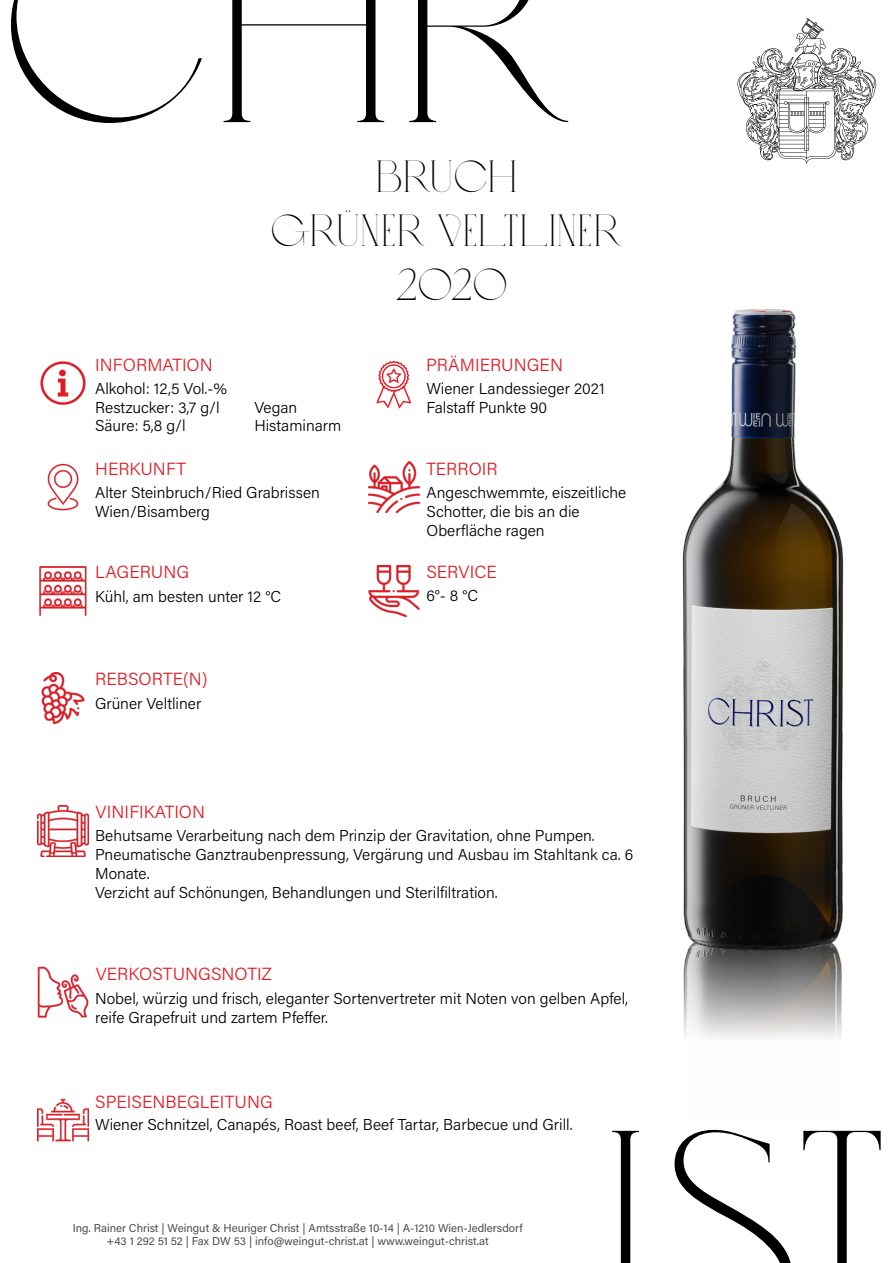
<style>
.page{position:relative;width:893px;height:1263px;background:#fff}
.page>*{position:absolute;margin:0;border:0;box-sizing:border-box;transform-origin:0 0}
.t1{font:278.25px "Love";color:#000}
.t2{font:45px/54px "Love";color:#000;text-align:center}
.t3{font:300 17.55px "Acumin Pro";color:#e41a23}
.t4{font:300 15.75px/18.9px "Acumin Pro";color:#000}
.t5{font:11.4px/13.6px "Acumin Pro";color:#4d4d4d;text-align:center}
</style>
<div class="page">
<svg style="left:737px;top:18px;width:140px;height:146px"></svg>
<img style="left:683px;top:973px;width:159px;height:65px">
<img style="left:682px;top:309px;width:162px;height:664px">
<img style="left:40px;top:361px;width:46px;height:44px">
<img style="left:376px;top:360px;width:35px;height:48px">
<img style="left:369px;top:462px;width:51px;height:50px">
<img style="left:47px;top:463px;width:32px;height:48px">
<img style="left:39px;top:566px;width:48px;height:50px">
<img style="left:369px;top:565px;width:51px;height:51px">
<img style="left:38px;top:967px;width:50px;height:51px">
<img style="left:38px;top:805px;width:50px;height:51px">
<img style="left:38px;top:1098px;width:50px;height:44px">
<img style="left:41px;top:672px;width:44px;height:51px">
<h1 class="t1" style="left:0;top:-118px;width:865px">CHRIST</h1>
<h2 class="t2" style="left:270px;top:150px;width:354px">BRUCH<br>GRÜNER VELTLINER<br>2020</h2>
<p class="t3" style="left:95px;top:353px;width:119px">INFORMATION</p>
<p class="t3" style="left:426px;top:353px;width:138px">PRÄMIERUNGEN</p>
<p class="t4" style="left:95px;top:378px;width:133px">Alkohol: 12,5 Vol.-%<br>Restzucker: 3,7 g/l<br>Säure: 5,8 g/l</p>
<p class="t4" style="left:254px;top:397px;width:88px">Vegan<br>Histaminarm</p>
<p class="t4" style="left:426px;top:378px;width:180px">Wiener Landessieger 2021<br>Falstaff Punkte 90</p>
<p class="t3" style="left:95px;top:457px;width:93px">HERKUNFT</p>
<p class="t3" style="left:426px;top:456px;width:73px">TERROIR</p>
<p class="t4" style="left:95px;top:482px;width:226px">Alter Steinbruch/Ried Grabrissen<br>Wien/Bisamberg</p>
<p class="t4" style="left:427px;top:482px;width:201px">Angeschwemmte, eiszeitliche<br>Schotter, die bis an die<br>Oberfläche ragen</p>
<p class="t3" style="left:95px;top:560px;width:96px">LAGERUNG</p>
<p class="t3" style="left:426px;top:560px;width:72px">SERVICE</p>
<p class="t4" style="left:95px;top:586px;width:187px">Kühl, am besten unter 12 °C</p>
<p class="t3" style="left:95px;top:667px;width:114px">REBSORTE(N)</p>
<p class="t4" style="left:95px;top:693px;width:108px">Grüner Veltliner</p>
<p class="t3" style="left:96px;top:800px;width:111px">VINIFIKATION</p>
<p class="t4" style="left:426px;top:586px;width:53px">6°- 8 °C</p>
<p class="t4" style="left:95px;top:826px;width:540px">Behutsame Verarbeitung nach dem Prinzip der Gravitation, ohne Pumpen.<br>Pneumatische Ganztraubenpressung, Vergärung und Ausbau im Stahltank ca. 6<br>Monate.<br>Verzicht auf Schönungen, Behandlungen und Sterilfiltration.</p>
<p class="t3" style="left:96px;top:962px;width:178px">VERKOSTUNGSNOTIZ</p>
<p class="t4" style="left:95px;top:988px;width:534px">Nobel, würzig und frisch, eleganter Sortenvertreter mit Noten von gelben Apfel, reife Grapefruit und zartem Pfeffer.</p>
<p class="t3" style="left:95px;top:1089px;width:179px">SPEISENBEGLEITUNG</p>
<p class="t4" style="left:95px;top:1115px;width:479px">Wiener Schnitzel, Canapés, Roast beef, Beef Tartar, Barbecue und Grill.</p>
<h1 class="t1" style="left:28px;top:1085px;width:865px">CHRIST</h1>
<p class="t5" style="left:73px;top:1220px;width:451px">Ing. Rainer Christ | Weingut &amp; Heuriger Christ | Amtsstraße 10-14 | A-1210 Wien-Jedlersdorf +43 1 292 51 52 | Fax DW 53 | info@weingut-christ.at | www.weingut-christ.at</p>
</div>
